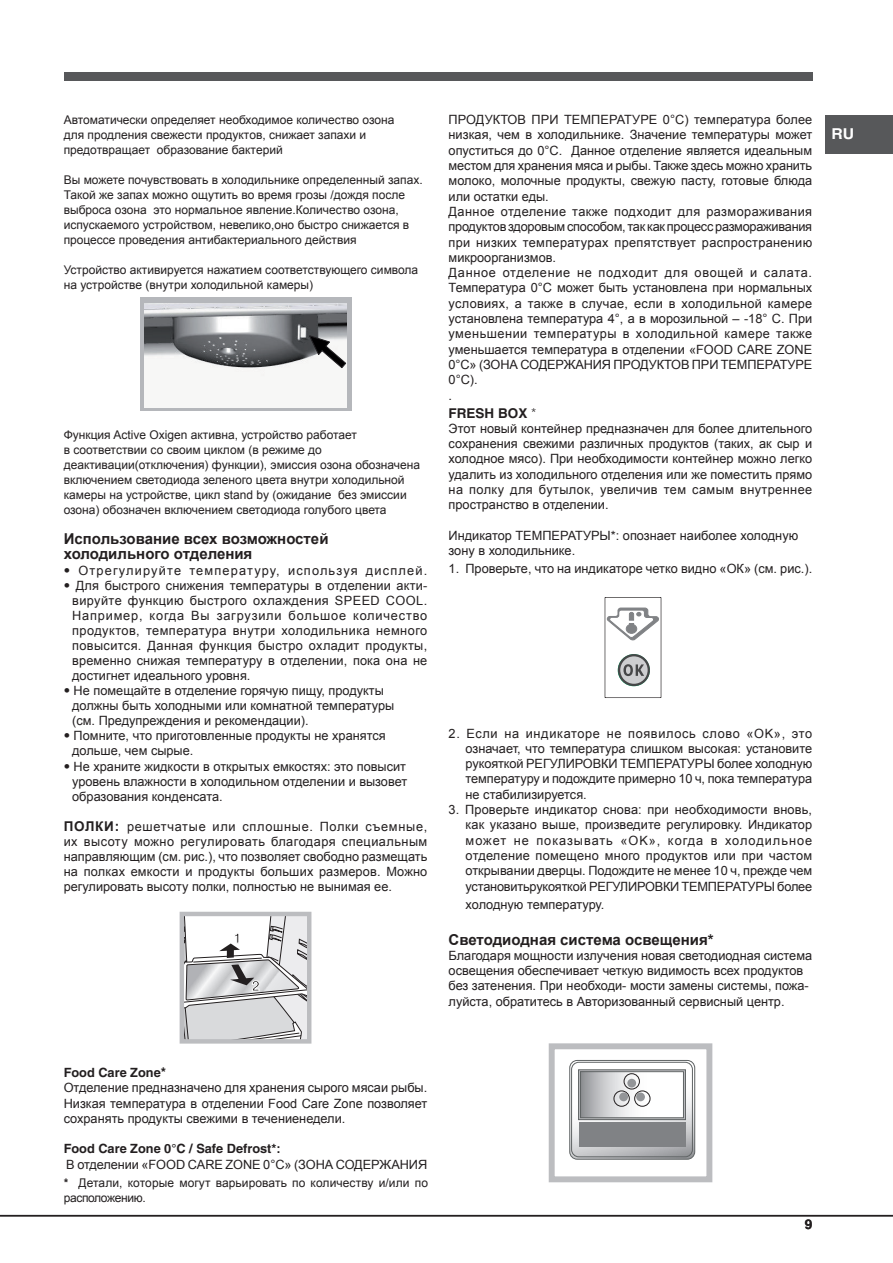
<style>
.page{position:relative;width:893px;height:1263px;background:#fff}
.page>*{position:absolute;margin:0;border:0;box-sizing:border-box;transform-origin:0 0}
.t1{font:700 15px/15px "Arial";color:#231f20}
.t2{font:700 15px "Helvetica";color:#fff;scale:1.05 1}
.t3{font:700 13.5px "Helvetica";color:#231f20}
.t4{font:12.75px/15.3px "Arial";color:#231f20;text-align:justify}
.t5{font:12.75px "Arial";letter-spacing:.095em;color:#231f20}
.t6{font:700 12.75px "Helvetica";color:#231f20}
.t7{font:12px/15px "Arial";color:#231f20}
.s1{font-family:"Helvetica";font-weight:300}
.s2{font-weight:700;font-size:13.5px}
.s3{font-weight:300}
.s4{font-size:13.5px}
.s5{font-family:"Arial"}
.s6{font-family:"Helvetica";font-weight:700}
</style>
<div class="page">
<div style="left:825px;top:115px;width:68px;height:38px;background:#57585a"></div>
<div style="left:64px;top:72px;width:748px;height:8px;background:#57585a"></div>
<hr style="left:0;top:1215px;width:893px;height:1px;background:#231f20">
<div style="left:140px;top:298px;width:211px;height:113px;background:#b5b7bb"></div>
<img style="left:144px;top:303px;width:202px;height:104px">
<svg style="left:309px;top:336px;width:37px;height:32px"></svg>
<svg style="left:185px;top:917px;width:121px;height:121px"></svg>
<div style="left:180px;top:912px;width:131px;height:131px;border:4px solid #bcbdc0"></div>
<svg style="left:604px;top:597px;width:57px;height:101px"></svg>
<div style="left:549px;top:1043px;width:163px;height:139px;border:6px solid #bcbdc0"></div>
<svg style="left:570px;top:1060px;width:125px;height:99px"></svg>
<div style="left:627px;top:1079px;width:9px;height:8px;background:#939598;border-radius:50%"></div>
<div style="left:636px;top:1092px;width:9px;height:9px;background:#939598;border-radius:50%"></div>
<div style="left:619px;top:1092px;width:9px;height:9px;background:#939598;border-radius:50%"></div>
<p class="t7" style="left:64px;top:113px;width:332px">Автоматически определяет необходимое количество озона для продления свежести продуктов, снижает запахи и предотвращает образование бактерий</p>
<p class="t7" style="left:64px;top:173px;width:360px">Вы можете почувствовать в холодильнике определенный запах.<br>Такой же запах можно ощутить во время грозы /дождя после выброса озона это нормальное явление.Количество озона, испускаемого устройством, невелико,оно быстро снижается в процессе проведения антибактериального действия</p>
<p class="t7" style="left:64px;top:263px;width:356px">Устройство активируется нажатием соответствующего символа на устройстве (внутри холодильной камеры)</p>
<p class="t7" style="left:64px;top:428px;width:358px">Функция Active Oxigen активна, устройство работает<br>в соответствии со своим циклом (в режиме до деактивации(отключения) функции), эмиссия озона обозначена включением светодиода зеленого цвета внутри холодильной камеры на устройстве, цикл stand by (ожидание без эмиссии озона) обозначен включением светодиода голубого цвета</p>
<p class="t1" style="left:64px;top:532px;width:266px">Использование всех возможностей холодильного отделения</p>
<p class="t5" style="left:64px;top:562px;width:365px"><span class="s1">•</span> Отрегулируйте температуру, используя дисплей.</p>
<p class="t4" style="left:72px;top:578px;width:357px;text-indent:-9px"><span class="s1">•</span> Для быстрого снижения температуры в отделении акти&shy;вируйте функцию быстрого охлаждения SPEED COOL.<br>Например, когда Вы загрузили большое количество продуктов, температура внутри холодильника немного повысится. Данная функция быстро охладит продукты, временно снижая температуру в отделении, пока она не достигнет идеального уровня.</p>
<p class="t4" style="left:72px;top:683px;width:324px;text-align:left;text-indent:-9px"><span class="s1">•</span> Не помещайте в отделение горячую пищу, продукты должны быть холодными или комнатной температуры (см. Предупреждения и рекомендации).</p>
<p class="t4" style="left:72px;top:728px;width:315px;text-indent:-9px"><span class="s1">•</span> Помните, что приготовленные продукты не хранятся дольше, чем сырые.</p>
<p class="t4" style="left:72px;top:759px;width:336px;text-indent:-9px"><span class="s1">•</span> Не храните жидкости в открытых емкостях: это повысит уровень влажности в холодильном отделении и вызовет образования конденсата.</p>
<p class="t4" style="left:64px;top:819px;width:365px"><span class="s2">ПОЛКИ:</span> решетчатые или сплошные. Полки съемные, их высоту можно регулировать благодаря специальным направляющим (см. рис.), что позволяет свободно размещать на полках емкости и продукты больших размеров. Можно регулировать высоту полки, полностью не вынимая ее.</p>
<p class="t4" style="left:449px;top:112px;width:365px;text-align:left">ПРОДУКТОВ ПРИ ТЕМПЕРАТУРЕ 0°C) температура более низкая, чем в холодильнике. Значение температуры может опуститься до 0°C. Данное отделение является идеальным местом для хранения мяса и рыбы. Также здесь можно хранить молоко, молочные продукты, свежую пасту, готовые блюда или остатки еды.<br>Данное отделение также подходит для размораживания продуктов здоровым способом, так как процесс размораживания при низких температурах препятствует распространению микроорганизмов.<br>Данное отделение не подходит для овощей и салата.<br>Температура 0°C может быть установлена при нормальных условиях, а также в случае, если в холодильной камере установлена температура 4°, а в морозильной – -18° C. При уменьшении температуры в холодильной камере также уменьшается температура в отделении «FOOD CARE ZONE 0°C» (ЗОНА СОДЕРЖАНИЯ ПРОДУКТОВ ПРИ ТЕМПЕРАТУРЕ 0°C).<br>.</p>
<p class="t3" style="left:449px;top:405px;width:89px">FRESH BOX <span class="s3">*</span></p>
<p class="t4" style="left:449px;top:421px;width:365px">Этот новый контейнер предназначен для более длительного сохранения свежими различных продуктов (таких, ак сыр и холодное мясо). При необходимости контейнер можно легко удалить из холодильного отделения или же поместить прямо на полку для бутылок, увеличив тем самым внутреннее пространство в отделении.</p>
<p class="t4" style="left:449px;top:528px;width:351px">Индикатор ТЕМПЕРАТУРЫ*: опознает наиболее холодную зону в холодильнике.</p>
<p class="t4" style="left:449px;top:561px;width:365px">1. Проверьте, что на индикаторе четко видно «ОК» (см. рис.).</p>
<p class="t2" style="left:831px;top:125px;width:23px">RU</p>
<p class="t4" style="left:466px;top:725px;width:348px;text-indent:-17px">2. Если на индикаторе не появилось слово «OK», это означает, что температура слишком высокая: установите рукояткой РЕГУЛИРОВКИ ТЕМПЕРАТУРЫ более холодную температуру и подождите примерно 10 ч, пока температура не стабилизируется.</p>
<p class="t4" style="left:466px;top:802px;width:348px;text-indent:-17px">3. Проверьте индикатор снова: при необходимости вновь, как указано выше, произведите регулировку. Индикатор может не показывать «OK», когда в холодильное отделение помещено много продуктов или при частом открывании дверцы. Подождите не менее 10 ч, прежде чем установитьрукояткой РЕГУЛИРОВКИ ТЕМПЕРАТУРЫ более</p>
<p class="t4" style="left:466px;top:896px;width:140px">холодную температуру.</p>
<p class="t1" style="left:449px;top:932px;width:267px">Светодиодная система освещения*</p>
<p class="t4" style="left:449px;top:948px;width:365px;text-align:left">Благодаря мощности излучения новая светодиодная система освещения обеспечивает четкую видимость всех продуктов без затенения. При необходи- мости замены системы, пожа&shy;луйста, обратитесь в Авторизованный сервисный центр.</p>
<p class="t6" style="left:64px;top:1065px;width:104px">Food Care Zone<span class="s4">*</span></p>
<p class="t4" style="left:64px;top:1080px;width:365px">Отделение предназначено для хранения сырого мясаи рыбы.<br>Низкая температура в отделении Food Care Zone позволяет сохранять продукты свежими в течениенедели.</p>
<p class="t6" style="left:64px;top:1141px;width:218px">Food Care Zone 0°C / Safe Defrost*<span class="s5">:</span></p>
<p class="t4" style="left:66px;top:1157px;width:362px">В отделении «FOOD CARE ZONE 0°C» (ЗОНА СОДЕРЖАНИЯ</p>
<p class="t7" style="left:64px;top:1175px;width:366px"><span class="s6">*</span> Детали, которые могут варьировать по количеству и/или по расположению.</p>
<p class="t3" style="left:805px;top:1215px;width:9px">9</p>
</div>
